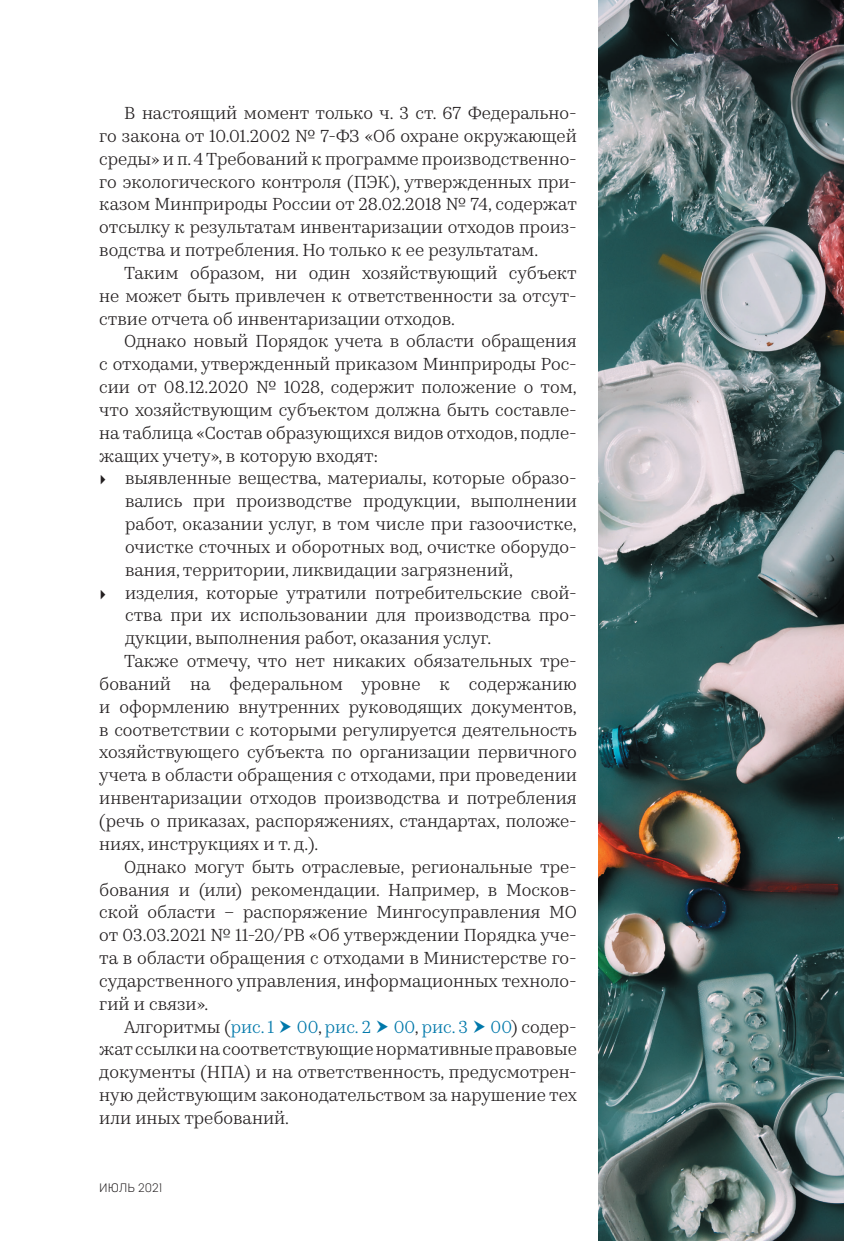
<style>
.page{position:relative;width:844px;height:1241px;background:#fff}
.page>*{position:absolute;margin:0;border:0;box-sizing:border-box;transform-origin:0 0}
.Текст{font:17.5px/22.8px "Kazimir Text";color:#231f20;text-align:justify}
.Текст-2{font:17.5px "Kazimir Text";color:#0078aa}
.t1{font:300 12.25px "Brutal Type";color:#231f20}
.s1{font-weight:700}
.s2{color:#0078aa}
.s3{color:#231f20}
</style>
<div class="page">
<img style="left:598px;top:0;width:245px;height:1240px">
<p class="Текст" style="left:99px;top:100px;width:479px;text-indent:25px">В настоящий момент только ч. 3 ст. 67 Федерально&shy;го закона от 10.01.2002 № 7-ФЗ «Об охране окружающей среды» и п. 4 Требований к программе производственно&shy;го экологического контроля (ПЭК), утвержденных при&shy;казом Минприроды России от 28.02.2018 № 74, содержат отсылку к результатам инвентаризации отходов произ&shy;водства и потребления. Но только к ее результатам.</p>
<p class="Текст" style="left:99px;top:260px;width:479px;text-indent:25px">Таким образом, ни один хозяйствующий субъект не может быть привлечен к ответственности за отсут&shy;ствие отчета об инвентаризации отходов.</p>
<p class="Текст" style="left:99px;top:329px;width:479px;text-indent:25px">Однако новый Порядок учета в области обращения с отходами, утвержденный приказом Минприроды Рос&shy;сии от 08.12.2020 № 1028, содержит положение о том, что хозяйствующим субъектом должна быть составле&shy;на таблица «Состав образующихся видов отходов, подле&shy;жащих учету», в которую входят:</p>
<p class="Текст" style="left:125px;top:466px;width:453px;text-indent:-26px"><span class="s1">▸</span> выявленные вещества, материалы, которые образо&shy;вались при производстве продукции, выполнении работ, оказании услуг, в том числе при газоочистке, очистке сточных и оборотных вод, очистке оборудо&shy;вания, территории, ликвидации загрязнений,</p>
<p class="Текст" style="left:125px;top:580px;width:453px;text-indent:-26px"><span class="s1">▸</span> изделия, которые утратили потребительские свой&shy;ства при их использовании для производства про&shy;дукции, выполнения работ, оказания услуг.</p>
<p class="Текст" style="left:99px;top:648px;width:479px;text-indent:25px">Также отмечу, что нет никаких обязательных тре&shy;бований на федеральном уровне к содержанию и оформлению внутренних руководящих документов, в соответствии с которыми регулируется деятельность хозяйствующего субъекта по организации первичного учета в области обращения с отходами, при проведении инвентаризации отходов производства и потребления (речь о приказах, распоряжениях, стандартах, положе&shy;ниях, инструкциях и т. д.).</p>
<p class="Текст" style="left:99px;top:854px;width:479px;text-indent:25px">Однако могут быть отраслевые, региональные тре&shy;бования и (или) рекомендации. Например, в Москов&shy;ской области – распоряжение Мингосуправления МО от 03.03.2021 № 11-20/РВ «Об утверждении Порядка уче&shy;та в области обращения с отходами в Министерстве го&shy;сударственного управления, информационных техноло&shy;гий и связи».</p>
<p class="Текст" style="left:124px;top:1013px;width:152px">Алгоритмы (<span class="s2">рис. 1</span></p>
<p class="Текст-2" style="left:297px;top:1013px;width:76px">00<span class="s3">,</span> рис. 2</p>
<p class="Текст-2" style="left:393px;top:1013px;width:76px">00<span class="s3">,</span> рис. 3</p>
<p class="Текст" style="left:99px;top:1013px;width:479px;text-indent:391px"><span class="s2">00</span>) содер&shy;жат ссылки на соответствующие нормативные правовые документы (НПА) и на ответственность, предусмотрен&shy;ную действующим законодательством за нарушение тех или иных требований.</p>
<p class="t1" style="left:99px;top:1180px;width:64px">ИЮЛЬ 2021</p>
</div>
